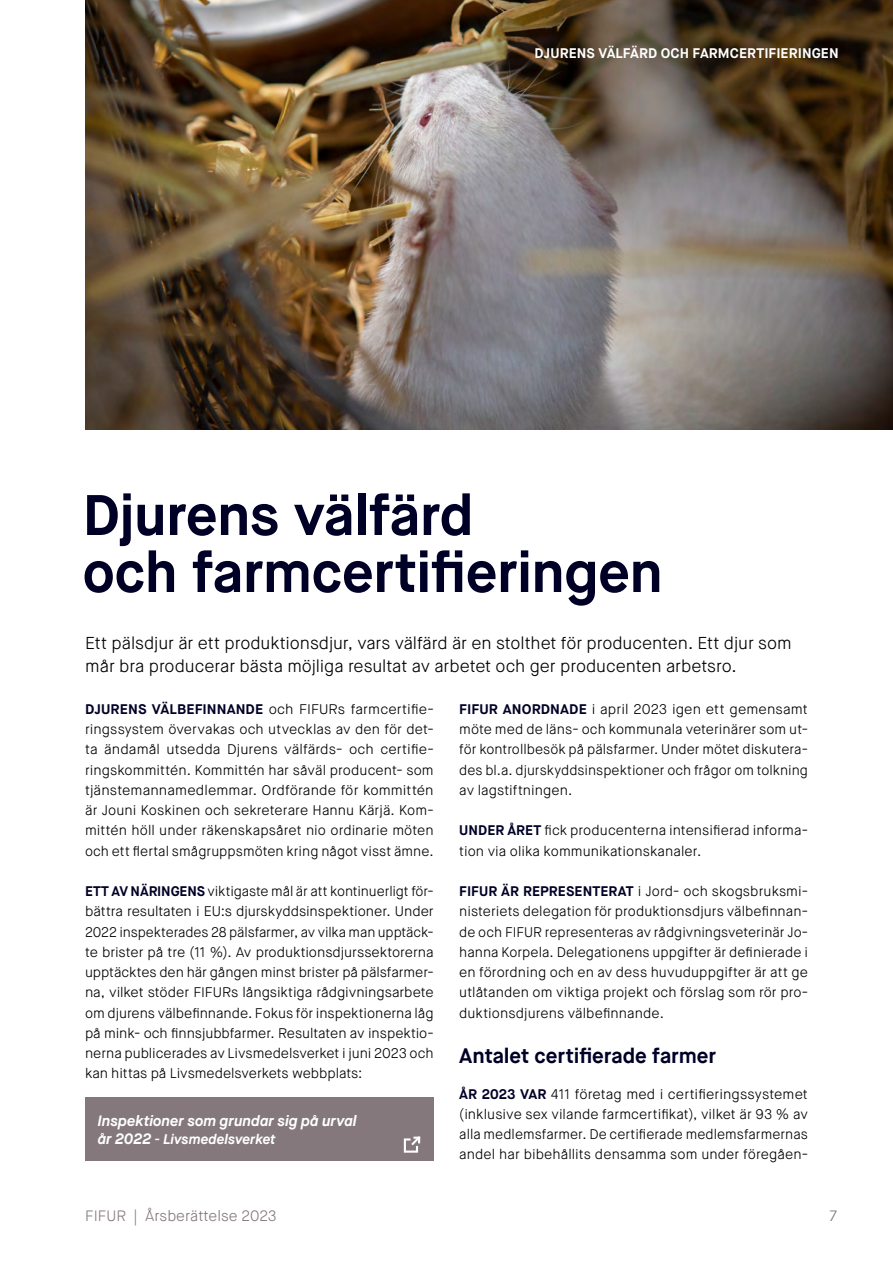
<style>
.page{position:relative;width:893px;height:1263px;background:#fff}
.page>*{position:absolute;margin:0;border:0;box-sizing:border-box;transform-origin:0 0}
.H1_Otsikko_SE{font:700 57px/57px "Maison Neue";letter-spacing:-.01em;color:#000027}
.H2_Väliotsikko_SE{font:700 21px "Maison Neue";letter-spacing:-.005em;color:#000027}
.ingressi_13_16_SE{font:300 17.25px/23.2px "Maison Neue";letter-spacing:-.005em;color:#000}
.P_Leipis_anfangi_SE{font:italic 700 15px "Maison Neue";color:#fff}
.t1{font:300 15px "Maison Neue";color:#84787d}
.P_Leipis_anfangi_SE-2{font:300 13.95px/20.2px "Maison Neue";letter-spacing:.005em;color:#000;text-align:justify}
.P_Leipis_Maison_10_pt_SE{font:700 13.95px "Maison Neue";letter-spacing:.01em;color:#fff}
.P_Leipis_anfangi_SE-3{font:italic 700 13.95px "Maison Neue";color:#fff}
.s1{font-weight:700;color:#000027}
.s2{font-size:15px}
</style>
<div class="page">
<img style="left:85px;top:0;width:808px;height:430px">
<div style="left:85px;top:1098px;width:349px;height:63px;background:#84787d"></div>
<svg style="left:403px;top:1136px;width:18px;height:17px"></svg>
<p class="P_Leipis_Maison_10_pt_SE" style="left:535px;top:44px;width:306px">DJURENS VÄLFÄRD OCH FARMCERTIFIERINGEN</p>
<h1 class="H1_Otsikko_SE" style="left:83px;top:487px;width:582px">Djurens välfärd<br>och farmcertifieringen</h1>
<p class="ingressi_13_16_SE" style="left:85px;top:632px;width:708px">Ett pälsdjur är ett produktionsdjur, vars välfärd är en stolthet för producenten. Ett djur som mår bra producerar bästa möjliga resultat av arbetet och ger producenten arbetsro.</p>
<p class="P_Leipis_anfangi_SE-2" style="left:85px;top:699px;width:350px"><span class="s1">DJURENS VÄLBEFINNANDE</span> och FIFURs farmcertifie&shy;ringssystem övervakas och utvecklas av den för det&shy;ta ändamål utsedda Djurens välfärds- och certifie&shy;ringskommittén. Kommittén har såväl producent- som tjänstemannamedlemmar. Ordförande för kommittén är Jouni Koskinen och sekreterare Hannu Kärjä. Kom&shy;mittén höll under räkenskapsåret nio ordinarie möten och ett flertal smågruppsmöten kring något visst ämne.</p>
<p class="P_Leipis_anfangi_SE-2" style="left:85px;top:881px;width:350px"><span class="s1">ETT AV NÄRINGENS</span> viktigaste mål är att kontinuerligt för&shy;bättra resultaten i EU:s djurskyddsinspektioner. Under 2022 inspekterades 28 pälsfarmer, av vilka man upptäck&shy;te brister på tre (11 %). Av produktionsdjurssektorerna upptäcktes den här gången minst brister på pälsfarmer&shy;na, vilket stöder FIFURs långsiktiga rådgivningsarbete om djurens välbefinnande. Fokus för inspektionerna låg på mink- och finnsjubbfarmer. Resultaten av inspektio&shy;nerna publicerades av Livsmedelsverket i juni 2023 och kan hittas på Livsmedelsverkets webbplats:</p>
<p class="P_Leipis_anfangi_SE-2" style="left:459px;top:699px;width:350px"><span class="s1">FIFUR ANORDNADE</span> i april 2023 igen ett gemensamt möte med de läns- och kommunala veterinärer som ut&shy;för kontrollbesök på pälsfarmer. Under mötet diskutera&shy;des bl.a. djurskyddsinspektioner och frågor om tolkning av lagstiftningen.</p>
<p class="P_Leipis_anfangi_SE-2" style="left:459px;top:820px;width:350px"><span class="s1">UNDER ÅRET</span> fick producenterna intensifierad informa&shy;tion via olika kommunikationskanaler.</p>
<p class="P_Leipis_anfangi_SE-2" style="left:459px;top:881px;width:350px"><span class="s1">FIFUR ÄR REPRESENTERAT</span> i Jord- och skogsbruksmi&shy;nisteriets delegation för produktionsdjurs välbefinnan&shy;de och FIFUR representeras av rådgivningsveterinär Jo&shy;hanna Korpela. Delegationens uppgifter är definierade i en förordning och en av dess huvuduppgifter är att ge utlåtanden om viktiga projekt och förslag som rör pro&shy;duktionsdjurens välbefinnande.</p>
<h2 class="H2_Väliotsikko_SE" style="left:459px;top:1043px;width:258px">Antalet certifierade farmer</h2>
<p class="P_Leipis_anfangi_SE-2" style="left:459px;top:1084px;width:350px"><span class="s1">ÅR 2023 VAR</span> 411 företag med i certifieringssystemet (inklusive sex vilande farmcertifikat), vilket är 93 % av alla medlemsfarmer. De certifierade medlemsfarmernas andel har bibehållits densamma som under föregåen-</p>
<p class="P_Leipis_anfangi_SE" style="left:98px;top:1111px;width:261px">Inspektioner som grundar sig på urval</p>
<p class="P_Leipis_anfangi_SE-3" style="left:98px;top:1130px;width:179px"><span class="s2">år 2022</span> - Livsmedelsverket</p>
<p class="t1" style="left:85px;top:1206px;width:193px">FIFUR | Årsberättelse 2023</p>
<p class="t1" style="left:830px;top:1206px;width:9px">7</p>
</div>
